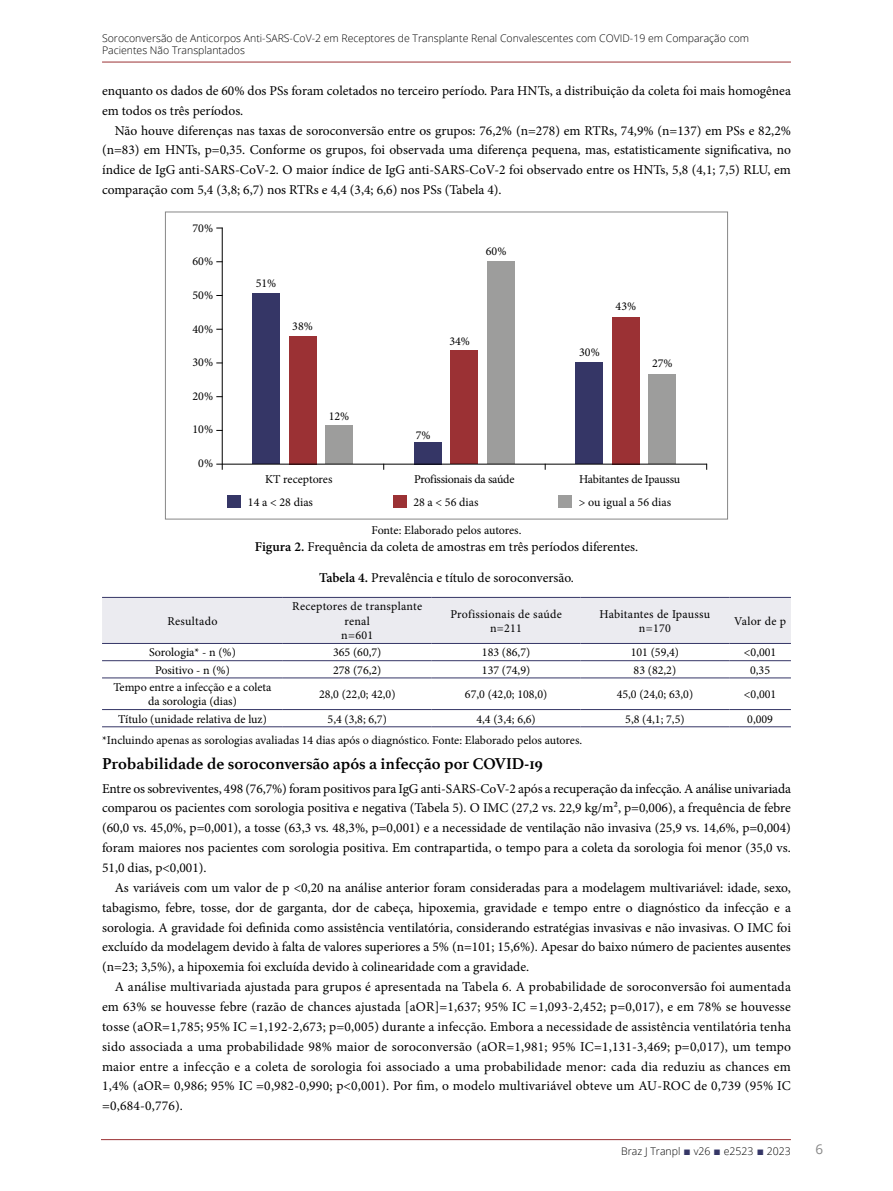
<style>
.page{position:relative;width:893px;height:1191px;background:#fff}
.page>*{position:absolute;margin:0;border:0;box-sizing:border-box;transform-origin:0 0}
.t1{font:700 16.5px "Athelas";color:#000}
.t2{font:13.5px/19.8px "Minion Pro";color:#000;text-align:justify}
.t3{font:13.5px "Open Sans";color:#878787}
.t4{font:12px/14.4px "Minion Pro";color:#000;text-align:center}
.t5{font:12px/14.4px "Minion Pro";letter-spacing:.02em;color:#000;text-align:center}
.t6{font:12px/14.4px "Minion Pro";letter-spacing:.025em;color:#000;text-align:center}
.t7{font:12px "Minion Pro";letter-spacing:-.025em;color:#000}
.t8{font:12px "Minion Pro";letter-spacing:-.02em;color:#000}
.t9{font:300 10.5px/12.6px "Open Sans";color:#000}
.s1{font-weight:600}
.s2{font-family:"Times New Roman";font-weight:400;font-size:12px;color:#353666}
</style>
<div class="page">
<hr style="left:102px;top:62px;width:689px;height:1px;background:#9b3134">
<hr style="left:101px;top:1139px;width:690px;height:1px;background:#9b3134">
<div style="left:252px;top:293px;width:28px;height:171px;background:#353666"></div>
<div style="left:414px;top:442px;width:27px;height:22px;background:#353666"></div>
<div style="left:576px;top:362px;width:27px;height:102px;background:#353666"></div>
<div style="left:289px;top:336px;width:27px;height:128px;background:#9b3134"></div>
<div style="left:451px;top:350px;width:27px;height:114px;background:#9b3134"></div>
<div style="left:612px;top:317px;width:27px;height:147px;background:#9b3134"></div>
<div style="left:325px;top:425px;width:28px;height:39px;background:#9d9d9c"></div>
<div style="left:487px;top:262px;width:27px;height:202px;background:#9d9d9c"></div>
<div style="left:649px;top:375px;width:27px;height:89px;background:#9d9d9c"></div>
<hr style="left:216px;top:464px;width:491px;height:1px;background:#000">
<hr style="left:222px;top:228px;width:1px;height:242px;background:#000">
<div style="left:227px;top:495px;width:14px;height:13px;background:#353666"></div>
<div style="left:393px;top:495px;width:13px;height:13px;background:#9b3134"></div>
<div style="left:558px;top:495px;width:14px;height:13px;background:#9d9d9c"></div>
<div style="left:165px;top:212px;width:563px;height:307px;border:1px solid #878787"></div>
<div style="left:102px;top:598px;width:689px;height:45px;background:#ebebf0"></div>
<hr style="left:102px;top:597px;width:181px;height:1px;background:#353666">
<hr style="left:283px;top:597px;width:149px;height:1px;background:#353666">
<hr style="left:432px;top:597px;width:148px;height:1px;background:#353666">
<hr style="left:580px;top:597px;width:149px;height:1px;background:#353666">
<hr style="left:729px;top:597px;width:62px;height:1px;background:#353666">
<hr style="left:102px;top:643px;width:181px;height:1px;background:#353666">
<hr style="left:283px;top:643px;width:149px;height:1px;background:#353666">
<hr style="left:432px;top:643px;width:148px;height:1px;background:#353666">
<hr style="left:580px;top:643px;width:149px;height:1px;background:#353666">
<hr style="left:729px;top:643px;width:62px;height:1px;background:#353666">
<hr style="left:102px;top:660px;width:181px;height:1px;background:#353666">
<hr style="left:283px;top:660px;width:149px;height:1px;background:#353666">
<hr style="left:432px;top:660px;width:148px;height:1px;background:#353666">
<hr style="left:580px;top:660px;width:149px;height:1px;background:#353666">
<hr style="left:729px;top:660px;width:62px;height:1px;background:#353666">
<hr style="left:102px;top:677px;width:181px;height:1px;background:#353666">
<hr style="left:283px;top:677px;width:149px;height:1px;background:#353666">
<hr style="left:432px;top:677px;width:148px;height:1px;background:#353666">
<hr style="left:580px;top:677px;width:149px;height:1px;background:#353666">
<hr style="left:729px;top:677px;width:62px;height:1px;background:#353666">
<hr style="left:102px;top:709px;width:181px;height:1px;background:#353666">
<hr style="left:283px;top:709px;width:149px;height:1px;background:#353666">
<hr style="left:432px;top:709px;width:148px;height:1px;background:#353666">
<hr style="left:580px;top:709px;width:149px;height:1px;background:#353666">
<hr style="left:729px;top:709px;width:62px;height:1px;background:#353666">
<hr style="left:102px;top:726px;width:181px;height:1px;background:#353666">
<hr style="left:283px;top:726px;width:149px;height:1px;background:#353666">
<hr style="left:432px;top:726px;width:148px;height:1px;background:#353666">
<hr style="left:580px;top:726px;width:149px;height:1px;background:#353666">
<hr style="left:729px;top:726px;width:62px;height:1px;background:#353666">
<p class="t9" style="left:102px;top:31px;width:649px">Soroconversão de Anticorpos Anti-SARS-CoV-2 em Receptores de Transplante Renal Convalescentes com COVID-19 em Comparação com<br>Pacientes Não Transplantados</p>
<p class="t2" style="left:102px;top:81px;width:690px">enquanto os dados de 60% dos PSs foram coletados no terceiro período. Para HNTs, a distribuição da coleta foi mais homogênea em todos os três períodos.</p>
<p class="t2" style="left:102px;top:120px;width:690px;text-indent:13px">Não houve diferenças nas taxas de soroconversão entre os grupos: 76,2% (n=278) em RTRs, 74,9% (n=137) em PSs e 82,2% (n=83) em HNTs, p=0,35. Conforme os grupos, foi observada uma diferença pequena, mas, estatisticamente significativa, no índice de IgG anti-SARS-CoV-2. O maior índice de IgG anti-SARS-CoV-2 foi observado entre os HNTs, 5,8 (4,1; 7,5) RLU, em comparação com 5,4 (3,8; 6,7) nos RTRs e 4,4 (3,4; 6,6) nos PSs (Tabela 4).</p>
<p class="t4" style="left:193px;top:221px;width:22px">70%</p>
<p class="t4" style="left:193px;top:254px;width:22px">60%</p>
<p class="t4" style="left:193px;top:288px;width:22px">50%</p>
<p class="t4" style="left:193px;top:321px;width:22px">40%</p>
<p class="t4" style="left:193px;top:355px;width:22px">30%</p>
<p class="t4" style="left:193px;top:389px;width:22px">20%</p>
<p class="t4" style="left:193px;top:422px;width:22px">10%</p>
<p class="t4" style="left:198px;top:456px;width:16px">0%</p>
<p class="t4" style="left:486px;top:244px;width:22px">60%</p>
<p class="t4" style="left:256px;top:276px;width:22px">51%</p>
<p class="t4" style="left:616px;top:299px;width:22px">43%</p>
<p class="t4" style="left:292px;top:319px;width:22px">38%</p>
<p class="t4" style="left:449px;top:334px;width:22px">34%</p>
<p class="t4" style="left:579px;top:345px;width:22px">30%</p>
<p class="t4" style="left:652px;top:356px;width:22px">27%</p>
<p class="t4" style="left:329px;top:408px;width:22px">12%</p>
<p class="t4" style="left:416px;top:427px;width:16px">7%</p>
<p class="t4" style="left:265px;top:472px;width:69px">KT receptores</p>
<p class="t7" style="left:414px;top:471px;width:102px">Profissionais da saúde</p>
<p class="t8" style="left:579px;top:471px;width:103px">Habitantes de Ipaussu</p>
<p class="t4" style="left:248px;top:495px;width:67px">14 a &lt; 28 dias</p>
<p class="t4" style="left:413px;top:495px;width:67px">28 a &lt; 56 dias</p>
<p class="t4" style="left:579px;top:495px;width:94px">&gt; ou igual a 56 dias</p>
<p class="t6" style="left:167px;top:614px;width:52px">Resultado</p>
<p class="t4" style="left:372px;top:523px;width:151px">Fonte: Elaborado pelos autores.</p>
<p class="t2" style="left:255px;top:536px;width:385px"><span class="s1">Figura 2.</span> Frequência da coleta de amostras em três períodos diferentes.</p>
<p class="t2" style="left:319px;top:568px;width:256px"><span class="s1">Tabela 4.</span> Prevalência e título de soroconversão.</p>
<p class="t6" style="left:292px;top:599px;width:132px">Receptores de transplante renal<br>n=601</p>
<p class="t5" style="left:450px;top:606px;width:113px">Profissionais de saúde n=211</p>
<p class="t5" style="left:599px;top:606px;width:112px">Habitantes de Ipaussu n=170</p>
<p class="t4" style="left:734px;top:614px;width:53px">Valor de p</p>
<p class="t4" style="left:149px;top:645px;width:88px">Sorologia* - n (%)</p>
<p class="t4" style="left:333px;top:645px;width:50px">365 (60,7)</p>
<p class="t4" style="left:482px;top:645px;width:50px">183 (86,7)</p>
<p class="t4" style="left:631px;top:645px;width:50px">101 (59,4)</p>
<p class="t4" style="left:744px;top:645px;width:34px">&lt;0,001</p>
<p class="t4" style="left:155px;top:662px;width:76px">Positivo - n (%)</p>
<p class="t4" style="left:333px;top:662px;width:50px">278 (76,2)</p>
<p class="t4" style="left:482px;top:662px;width:50px">137 (74,9)</p>
<p class="t4" style="left:634px;top:662px;width:44px">83 (82,2)</p>
<p class="t4" style="left:750px;top:662px;width:22px">0,35</p>
<p class="t4" style="left:113px;top:680px;width:160px">Tempo entre a infecção e a coleta da sorologia (dias)</p>
<p class="t4" style="left:319px;top:687px;width:78px">28,0 (22,0; 42,0)</p>
<p class="t4" style="left:465px;top:687px;width:84px">67,0 (42,0; 108,0)</p>
<p class="t4" style="left:617px;top:687px;width:78px">45,0 (24,0; 63,0)</p>
<p class="t4" style="left:744px;top:687px;width:34px">&lt;0,001</p>
<p class="t4" style="left:118px;top:711px;width:150px">Título (unidade relativa de luz)</p>
<p class="t4" style="left:328px;top:711px;width:61px">5,4 (3,8; 6,7)</p>
<p class="t4" style="left:476px;top:711px;width:61px">4,4 (3,4; 6,6)</p>
<p class="t4" style="left:625px;top:711px;width:61px">5,8 (4,1; 7,5)</p>
<p class="t4" style="left:747px;top:711px;width:27px">0,009</p>
<p class="t4" style="left:102px;top:733px;width:482px">*Incluindo apenas as sorologias avaliadas 14 dias após o diagnóstico. Fonte: Elaborado pelos autores.</p>
<p class="t1" style="left:102px;top:749px;width:442px">Probabilidade de soroconversão após a infecção por COVID-19</p>
<p class="t2" style="left:102px;top:778px;width:690px">Entre os sobreviventes, 498 (76,7%) foram positivos para IgG anti-SARS-CoV-2 após a recuperação da infecção. A análise univariada comparou os pacientes com sorologia positiva e negativa (Tabela 5). O IMC (27,2 vs. 22,9 kg/m², p=0,006), a frequência de febre (60,0 vs. 45,0%, p=0,001), a tosse (63,3 vs. 48,3%, p=0,001) e a necessidade de ventilação não invasiva (25,9 vs. 14,6%, p=0,004) foram maiores nos pacientes com sorologia positiva. Em contrapartida, o tempo para a coleta da sorologia foi menor (35,0 vs.<br>51,0 dias, p&lt;0,001).</p>
<p class="t2" style="left:102px;top:877px;width:690px;text-indent:13px">As variáveis com um valor de p &lt;0,20 na análise anterior foram consideradas para a modelagem multivariável: idade, sexo, tabagismo, febre, tosse, dor de garganta, dor de cabeça, hipoxemia, gravidade e tempo entre o diagnóstico da infecção e a sorologia. A gravidade foi definida como assistência ventilatória, considerando estratégias invasivas e não invasivas. O IMC foi excluído da modelagem devido à falta de valores superiores a 5% (n=101; 15,6%). Apesar do baixo número de pacientes ausentes (n=23; 3,5%), a hipoxemia foi excluída devido à colinearidade com a gravidade.</p>
<p class="t2" style="left:102px;top:977px;width:690px;text-indent:13px">A análise multivariada ajustada para grupos é apresentada na Tabela 6. A probabilidade de soroconversão foi aumentada em 63% se houvesse febre (razão de chances ajustada [aOR]=1,637; 95% IC =1,093-2,452; p=0,017), e em 78% se houvesse tosse (aOR=1,785; 95% IC =1,192-2,673; p=0,005) durante a infecção. Embora a necessidade de assistência ventilatória tenha sido associada a uma probabilidade 98% maior de soroconversão (aOR=1,981; 95% IC=1,131-3,469; p=0,017), um tempo maior entre a infecção e a coleta de sorologia foi associado a uma probabilidade menor: cada dia reduziu as chances em 1,4% (aOR= 0,986; 95% IC =0,982-0,990; p&lt;0,001). Por fim, o modelo multivariável obteve um AU-ROC de 0,739 (95% IC =0,684-0,776).</p>
<p class="t9" style="left:621px;top:1144px;width:171px">Braz J Tranpl <span class="s2">■</span> v26 <span class="s2">■</span> e2523 <span class="s2">■</span> 2023</p>
<p class="t3" style="left:816px;top:1139px;width:9px">6</p>
</div>
